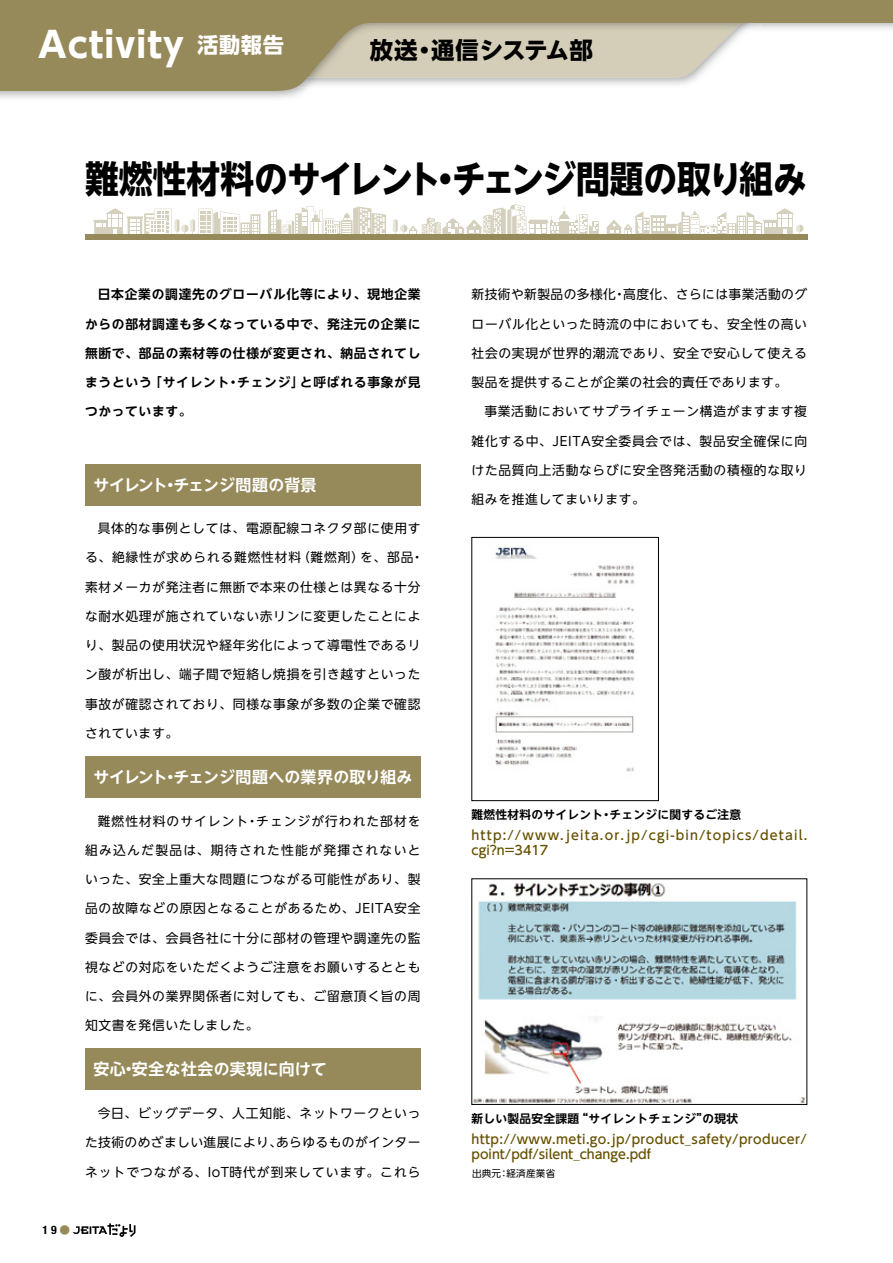
<style>
.page{position:relative;width:893px;height:1263px;background:#fff}
.page>*{position:absolute;margin:0;border:0;box-sizing:border-box;transform-origin:0 0}
.t1{font:700 37.2px "UD Shin Go NT Pro";letter-spacing:-.02em;color:#000;scale:.91 1}
.t2{font:700 35.1px "UD Shin Go NT Pro";letter-spacing:.025em;color:#fff}
.t3{font:700 23.4px "UD Shin Go NT Pro";letter-spacing:.01em;color:#000}
.t4{font:700 15.9px "UD Shin Go NT Pro De";letter-spacing:.005em;color:#fff}
.t5{font:12.75px "UD Shin Go NT Pro";letter-spacing:.055em;color:#000}
.t6{font:700 12.75px "UD Shin Go NT Pro De";letter-spacing:.055em;color:#000}
.t7{font:12.75px "UD Shin Go NT Pro";letter-spacing:.03em;color:#000}
.t8{font:500 12.75px/14.9px "UD Shin Go NT Pro";letter-spacing:.03em;color:#665100}
.t9{font:500 12.75px/14.9px "UD Shin Go NT Pro";letter-spacing:.09em;color:#665100}
.t10{font:12.75px "UD Shin Go NT Pro";letter-spacing:.08em;color:#000}
.t11{font:12.75px "UD Shin Go NT Pro";letter-spacing:.1em;color:#000}
.t12{font:700 11.7px "UD Shin Go NT Pro De";letter-spacing:.025em;color:#000}
.t13{font:700 condensed 11.7px "Helvetica Neue LT Std";color:#000}
.t14{font:9.6px "UD Shin Go NT Pro";letter-spacing:.025em;color:#000}
.s1{font-size:21.3px}
.s2{font-family:"UD Shin Go NT Pro";font-weight:400;font-stretch:normal;font-size:10.65px;color:#978a5a}
</style>
<div class="page">
<svg style="left:268px;top:206px;width:118px;height:28px"></svg>
<svg style="left:393px;top:204px;width:206px;height:30px"></svg>
<svg style="left:606px;top:208px;width:197px;height:26px"></svg>
<svg style="left:94px;top:208px;width:166px;height:26px"></svg>
<div style="left:85px;top:234px;width:722px;height:5px;background:#978a5a"></div>
<svg style="left:0;top:0;width:892px;height:91px;fill:#978a5a"></svg>
<svg style="left:892px;top:0;width:1px;height:31px"></svg>
<div style="left:85px;top:463px;width:336px;height:42px;background:#978a5a"></div>
<div style="left:85px;top:756px;width:336px;height:42px;background:#978a5a"></div>
<div style="left:85px;top:1048px;width:336px;height:42px;background:#978a5a"></div>
<img style="left:471px;top:879px;width:334px;height:225px">
<div style="left:472px;top:878px;width:335px;height:227px;border:1px solid #000"></div>
<img style="left:495px;top:546px;width:140px;height:226px">
<div style="left:472px;top:537px;width:187px;height:264px;border:1px solid #000"></div>
<svg style="left:73px;top:1223px;width:62px;height:14px"></svg>
<h2 class="t2" style="left:38px;top:16px;width:247px">Activity <span class="s1">活動報告</span></h2>
<h3 class="t3" style="left:370px;top:31px;width:224px">放送・通信システム部</h3>
<h1 class="t1" style="left:85px;top:148px;width:795px">難燃性材料のサイレント・チェンジ問題の取り組み</h1>
<p class="t6" style="left:98px;top:284px;width:324px">日本企業の調達先のグローバル化等により、現地企業</p>
<p class="t6" style="left:85px;top:313px;width:337px">からの部材調達も多くなっている中で、発注元の企業に</p>
<p class="t6" style="left:85px;top:343px;width:337px">無断で、部品の素材等の仕様が変更され、納品されてし</p>
<p class="t6" style="left:85px;top:372px;width:337px">まうという「サイレント・チェンジ」と呼ばれる事象が見</p>
<p class="t6" style="left:85px;top:401px;width:108px">つかっています。</p>
<p class="t4" style="left:94px;top:472px;width:224px">サイレント・チェンジ問題の背景</p>
<p class="t5" style="left:98px;top:518px;width:324px">具体的な事例としては、電源配線コネクタ部に使用す</p>
<p class="t5" style="left:85px;top:547px;width:340px">る、絶縁性が求められる難燃性材料（難燃剤）を、部品・</p>
<p class="t5" style="left:85px;top:576px;width:337px">素材メーカが発注者に無断で本来の仕様とは異なる十分</p>
<p class="t5" style="left:85px;top:606px;width:337px">な耐水処理が施されていない赤リンに変更したことによ</p>
<p class="t5" style="left:85px;top:635px;width:337px">り、製品の使用状況や経年劣化によって導電性であるリ</p>
<p class="t5" style="left:85px;top:664px;width:337px">ン酸が析出し、端子間で短絡し焼損を引き越すといった</p>
<p class="t5" style="left:85px;top:693px;width:337px">事故が確認されており、同様な事象が多数の企業で確認</p>
<p class="t5" style="left:85px;top:723px;width:95px">されています。</p>
<p class="t4" style="left:94px;top:764px;width:320px">サイレント・チェンジ問題への業界の取り組み</p>
<p class="t10" style="left:98px;top:810px;width:324px">難燃性材料のサイレント・チェンジが行われた部材を</p>
<p class="t11" style="left:85px;top:840px;width:337px">組み込んだ製品は、期待された性能が発揮されないと</p>
<p class="t5" style="left:85px;top:869px;width:337px">いった、安全上重大な問題につながる可能性があり、製</p>
<p class="t5" style="left:85px;top:898px;width:337px">品の故障などの原因となることがあるため、JEITA安全</p>
<p class="t5" style="left:85px;top:927px;width:337px">委員会では、会員各社に十分に部材の管理や調達先の監</p>
<p class="t5" style="left:85px;top:957px;width:337px">視などの対応をいただくようご注意をお願いするととも</p>
<p class="t5" style="left:85px;top:986px;width:337px">に、会員外の業界関係者に対しても、ご留意頂く旨の周</p>
<p class="t5" style="left:85px;top:1015px;width:175px">知文書を発信いたしました。</p>
<p class="t4" style="left:94px;top:1056px;width:235px">安心・安全な社会の実現に向けて</p>
<p class="t5" style="left:98px;top:1103px;width:324px">今日、ビッグデータ、人工知能、ネットワークといっ</p>
<p class="t7" style="left:85px;top:1132px;width:337px">た技術のめざましい進展により、あらゆるものがインター</p>
<p class="t10" style="left:85px;top:1161px;width:337px">ネットでつながる、IoT時代が到来しています。これら</p>
<p class="t13" style="left:43px;top:1223px;width:29px">19<span class="s2">●</span></p>
<p class="t7" style="left:472px;top:284px;width:337px">新技術や新製品の多様化・高度化、さらには事業活動のグ</p>
<p class="t5" style="left:472px;top:313px;width:337px">ローバル化といった時流の中においても、安全性の高い</p>
<p class="t5" style="left:472px;top:343px;width:337px">社会の実現が世界的潮流であり、安全で安心して使える</p>
<p class="t7" style="left:472px;top:372px;width:317px">製品を提供することが企業の社会的責任であります。</p>
<p class="t5" style="left:484px;top:401px;width:324px">事業活動においてサプライチェーン構造がますます複</p>
<p class="t5" style="left:472px;top:430px;width:337px">雑化する中、JEITA安全委員会では、製品安全確保に向</p>
<p class="t5" style="left:472px;top:460px;width:337px">けた品質向上活動ならびに安全啓発活動の積極的な取り</p>
<p class="t5" style="left:472px;top:489px;width:175px">組みを推進してまいります。</p>
<p class="t12" style="left:472px;top:805px;width:271px">難燃性材料のサイレント・チェンジに関するご注意</p>
<p class="t9" style="left:472px;top:827px;width:337px">http://www.jeita.or.jp/cgi-bin/topics/detail. cgi?n=3417</p>
<p class="t12" style="left:472px;top:1109px;width:268px">新しい製品安全課題“サイレントチェンジ”の現状</p>
<p class="t8" style="left:472px;top:1131px;width:337px">http://www.meti.go.jp/product_safety/producer/ point/pdf/silent_change.pdf</p>
<p class="t14" style="left:472px;top:1165px;width:85px">出典元：経済産業省</p>
</div>
